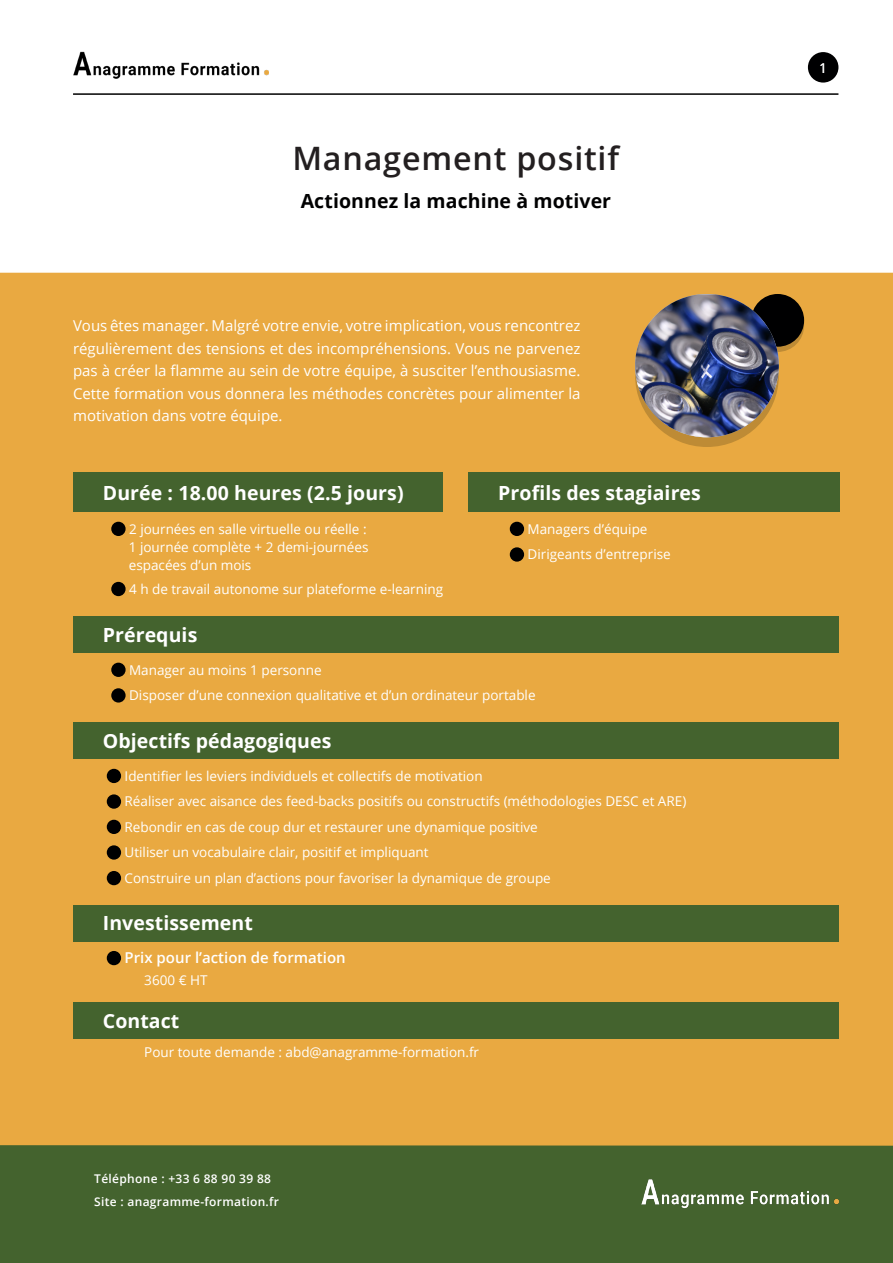
<style>
.page{position:relative;width:893px;height:1263px;background:#fff}
.page>*{position:absolute;margin:0;border:0;box-sizing:border-box;transform-origin:0 0}
.Heading_1___36pt{font:600 32.25px "Open Sans";letter-spacing:.025em;color:#231f20}
.Heading_4___12pt{font:700 19.5px "Open Sans";letter-spacing:.005em;color:#fff}
.Heading_4___12pt-2{font:700 19.5px "Open Sans";letter-spacing:.005em;color:#000001}
.Body___9pt_Left_Just{font:15px/22.5px "Open Sans";color:#fff;text-align:justify}
.Body___9pt_Left_Just-2{font:600 15px "Open Sans";color:#fff}
.Body___9pt_Left_Just-3{font:13.5px "Open Sans";color:#fff}
.Body___9pt_Align_Cen{font:13.5px "Open Sans";color:#fff}
.Body___7pt{font:600 12px "Open Sans";letter-spacing:.025em;color:#fff}
</style>
<div class="page">
<div style="left:808px;top:52px;width:30px;height:31px;background:#000001;border-radius:50%"></div>
<img style="left:73px;top:51px;width:195px;height:28px">
<div style="left:0;top:1146px;width:893px;height:117px;background:#44632e"></div>
<hr style="left:73px;top:93px;width:765px;height:2px;background:#000001">
<div style="left:0;top:273px;width:893px;height:873px;background:#e9a941"></div>
<div style="left:635px;top:304px;width:144px;height:143px;background:#be8b35;border-radius:50%"></div>
<svg style="left:751px;top:299px;width:53px;height:53px"></svg>
<div style="left:751px;top:294px;width:53px;height:53px;background:#000001;border-radius:50%"></div>
<img style="left:641px;top:1179px;width:197px;height:30px">
<div style="left:111px;top:522px;width:15px;height:14px;background:#000001;border-radius:50%"></div>
<div style="left:111px;top:663px;width:15px;height:14px;background:#000001;border-radius:50%"></div>
<div style="left:107px;top:769px;width:14px;height:14px;background:#000001;border-radius:50%"></div>
<div style="left:107px;top:951px;width:14px;height:14px;background:#000001;border-radius:50%"></div>
<div style="left:107px;top:820px;width:14px;height:14px;background:#000001;border-radius:50%"></div>
<div style="left:510px;top:522px;width:14px;height:14px;background:#000001;border-radius:50%"></div>
<div style="left:111px;top:582px;width:15px;height:14px;background:#000001;border-radius:50%"></div>
<div style="left:111px;top:688px;width:15px;height:14px;background:#000001;border-radius:50%"></div>
<div style="left:107px;top:794px;width:14px;height:15px;background:#000001;border-radius:50%"></div>
<div style="left:107px;top:845px;width:14px;height:15px;background:#000001;border-radius:50%"></div>
<div style="left:107px;top:871px;width:14px;height:14px;background:#000001;border-radius:50%"></div>
<div style="left:510px;top:547px;width:14px;height:15px;background:#000001;border-radius:50%"></div>
<div style="left:73px;top:904px;width:765px;height:37px;background:#44632e"></div>
<div style="left:73px;top:1002px;width:765px;height:37px;background:#44632e"></div>
<img style="left:635px;top:294px;width:144px;height:143px">
<div style="left:73px;top:472px;width:370px;height:40px;background:#44632e"></div>
<div style="left:468px;top:472px;width:372px;height:40px;background:#44632e"></div>
<div style="left:73px;top:722px;width:765px;height:37px;background:#44632e"></div>
<div style="left:73px;top:616px;width:765px;height:37px;background:#44632e"></div>
<p class="Heading_1___36pt" style="left:292px;top:136px;width:328px">Management positif</p>
<p class="Heading_4___12pt-2" style="left:301px;top:187px;width:312px">Actionnez la machine à motiver</p>
<p class="Body___9pt_Left_Just" style="left:73px;top:314px;width:509px">Vous êtes manager. Malgré votre envie, votre implication, vous rencontrez régulièrement des tensions et des incompréhensions. Vous ne parvenez pas à créer la flamme au sein de votre équipe, à susciter l’enthousiasme.<br>Cette formation vous donnera les méthodes concrètes pour alimenter la motivation dans votre équipe.</p>
<p class="Heading_4___12pt" style="left:103px;top:479px;width:302px">Durée : 18.00 heures (2.5 jours)</p>
<p class="Heading_4___12pt" style="left:498px;top:479px;width:204px">Profils des stagiaires</p>
<p class="Body___9pt_Left_Just-3" style="left:129px;top:519px;width:239px">2 journées en salle virtuelle ou réelle :</p>
<p class="Body___9pt_Left_Just-3" style="left:129px;top:537px;width:241px">1 journée complète + 2 demi-journées</p>
<p class="Body___9pt_Left_Just-3" style="left:129px;top:555px;width:124px">espacées d’un mois</p>
<p class="Body___9pt_Left_Just-3" style="left:129px;top:580px;width:316px">4 h de travail autonome sur plateforme e-learning</p>
<p class="Heading_4___12pt" style="left:103px;top:621px;width:96px">Prérequis</p>
<p class="Body___9pt_Left_Just-3" style="left:129px;top:660px;width:194px">Manager au moins 1 personne</p>
<p class="Body___9pt_Left_Just-3" style="left:528px;top:520px;width:121px">Managers d’équipe</p>
<p class="Body___9pt_Left_Just-3" style="left:528px;top:545px;width:145px">Dirigeants d’entreprise</p>
<p class="Body___9pt_Left_Just-3" style="left:129px;top:686px;width:408px">Disposer d’une connexion qualitative et d’un ordinateur portable</p>
<p class="Heading_4___12pt" style="left:103px;top:727px;width:230px">Objectifs pédagogiques</p>
<p class="Body___9pt_Left_Just-3" style="left:125px;top:767px;width:359px">Identifier les leviers individuels et collectifs de motivation</p>
<p class="Body___9pt_Left_Just-3" style="left:125px;top:792px;width:563px">Réaliser avec aisance des feed-backs positifs ou constructifs (méthodologies DESC et ARE)</p>
<p class="Body___9pt_Left_Just-3" style="left:125px;top:843px;width:305px">Utiliser un vocabulaire clair, positif et impliquant</p>
<p class="Body___9pt_Left_Just-3" style="left:125px;top:869px;width:428px">Construire un plan d’actions pour favoriser la dynamique de groupe</p>
<p class="Body___9pt_Left_Just-3" style="left:125px;top:818px;width:415px">Rebondir en cas de coup dur et restaurer une dynamique positive</p>
<p class="Heading_4___12pt" style="left:103px;top:909px;width:152px">Investissement</p>
<p class="Body___9pt_Left_Just-2" style="left:125px;top:947px;width:223px">Prix pour l’action de formation</p>
<p class="Body___9pt_Left_Just-3" style="left:144px;top:971px;width:65px">3600 € HT</p>
<p class="Heading_4___12pt" style="left:103px;top:1007px;width:78px">Contact</p>
<p class="Body___9pt_Left_Just-3" style="left:144px;top:1043px;width:336px">Pour toute demande : abd@anagramme-formation.fr</p>
<p class="Body___7pt" style="left:94px;top:1170px;width:178px">Téléphone : +33 6 88 90 39 88</p>
<p class="Body___7pt" style="left:94px;top:1193px;width:186px">Site : anagramme-formation.fr</p>
<p class="Body___9pt_Align_Cen" style="left:819px;top:58px;width:9px">1</p>
</div>
